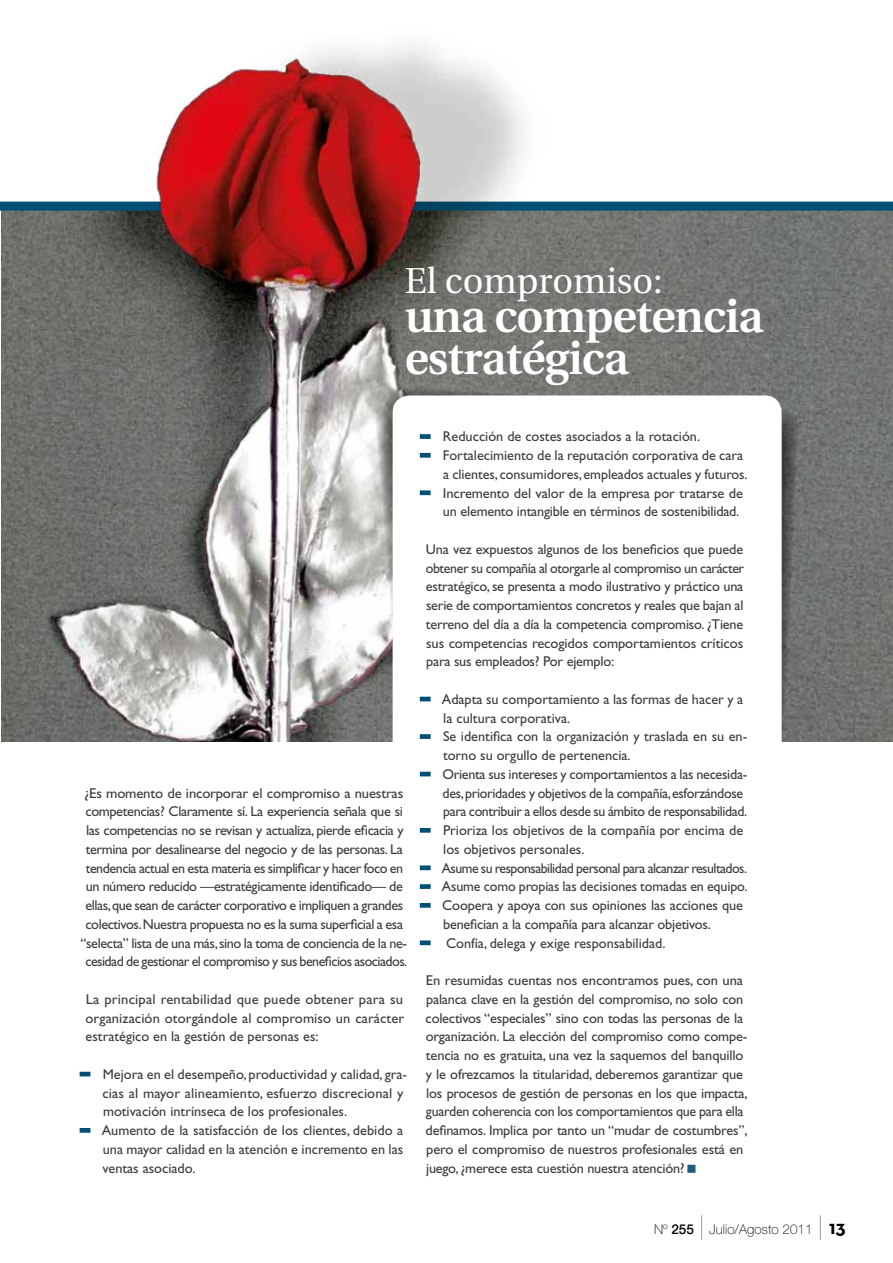
<style>
.page{position:relative;width:893px;height:1263px;background:#fff}
.page>*{position:absolute;margin:0;border:0;box-sizing:border-box;transform-origin:0 0}
.t1{font:600 46.5px/42px "Utopia";letter-spacing:-.02em;color:#fff}
.t2{font:36px "Utopia";color:#fff}
.t3{font:700 19.5px "Neutraface Text";color:#000}
.t4{font:14.25px/18.8px "Gill Sans Std";letter-spacing:-.015em;color:#3c3c3b;text-align:justify}
.t5{font:14.25px "Gill Sans Std";letter-spacing:-.035em;color:#3c3c3b}
.t6{font:14.25px "Gill Sans Std";letter-spacing:.005em;color:#3c3c3b}
.t7{font:100 13.5px "Helvetica Neue";color:#000}
.t8{font:500 13.5px "Helvetica Neue";color:#000}
.s1{font-family:"Gill Sans";font-weight:700;color:#005076}
.s2{font-weight:100}
</style>
<div class="page">
<img style="left:1px;top:216px;width:892px;height:525px">
<svg style="left:372px;top:386px;width:427px;height:355px"></svg>
<div style="left:393px;top:395px;width:389px;height:600px;background:#fff;border-radius:17px"></div>
<div style="left:420px;top:434px;width:11px;height:5px;border:3px solid #005076"></div>
<div style="left:420px;top:453px;width:11px;height:5px;border:3px solid #005076"></div>
<div style="left:420px;top:490px;width:11px;height:5px;border:3px solid #005076"></div>
<div style="left:420px;top:697px;width:11px;height:4px;border:3px solid #005076"></div>
<div style="left:420px;top:734px;width:11px;height:5px;border:3px solid #005076"></div>
<div style="left:420px;top:772px;width:11px;height:4px;border:3px solid #005076"></div>
<div style="left:420px;top:828px;width:11px;height:5px;border:3px solid #005076"></div>
<div style="left:420px;top:865px;width:11px;height:5px;border:3px solid #005076"></div>
<div style="left:420px;top:884px;width:11px;height:5px;border:3px solid #005076"></div>
<div style="left:420px;top:903px;width:11px;height:5px;border:3px solid #005076"></div>
<div style="left:420px;top:940px;width:11px;height:5px;border:3px solid #005076"></div>
<img style="left:1px;top:42px;width:892px;height:174px">
<div style="left:80px;top:1072px;width:10px;height:4px;border:3px solid #005076"></div>
<div style="left:80px;top:1128px;width:10px;height:5px;border:3px solid #005076"></div>
<svg style="left:701px;top:1215px;width:1px;height:25px"></svg>
<svg style="left:820px;top:1215px;width:1px;height:25px"></svg>
<h2 class="t2" style="left:405px;top:261px;width:260px">El compromiso:</h2>
<h1 class="t1" style="left:405px;top:296px;width:360px">una competencia estratégica</h1>
<p class="t4" style="left:81px;top:783px;width:328px;text-align:center">¿Es momento de incorporar el compromiso a nuestras competencias? Claramente sí. La experiencia señala que si las competencias no se revisan y actualiza, pierde eficacia y termina por desalinearse del negocio y de las personas. La tendencia actual en esta materia es simplificar y hacer foco en un número reducido —estratégicamente identificado— de ellas, que sean de carácter corporativo e impliquen a grandes colectivos. Nuestra propuesta no es la suma superficial a esa “selecta” lista de una más, sino la toma de conciencia de la ne&shy;cesidad de gestionar el compromiso y sus beneficios asociados.</p>
<p class="t4" style="left:86px;top:990px;width:320px">La principal rentabilidad que puede obtener para su organización otorgándole al compromiso un carácter estratégico en la gestión de personas es:</p>
<p class="t4" style="left:80px;top:1065px;width:328px"><span class="s1">−</span> Mejora en el desempeño, productividad y calidad, gra-</p>
<p class="t6" style="left:102px;top:1085px;width:302px">cias al mayor alineamiento, esfuerzo discrecional y</p>
<p class="t4" style="left:103px;top:1102px;width:246px">motivación intrínseca de los profesionales.</p>
<p class="t4" style="left:80px;top:1121px;width:324px"><span class="s1">−</span> Aumento de la satisfacción de los clientes, debido a</p>
<p class="t4" style="left:103px;top:1140px;width:302px">una mayor calidad en la atención e incremento en las</p>
<p class="t4" style="left:103px;top:1158px;width:94px">ventas asociado.</p>
<p class="t4" style="left:420px;top:427px;width:281px"><span class="s1">−</span> Reducción de costes asociados a la rotación.</p>
<p class="t4" style="left:420px;top:446px;width:324px"><span class="s1">−</span> Fortalecimiento de la reputación corporativa de cara</p>
<p class="t4" style="left:443px;top:465px;width:306px">a clientes, consumidores, empleados actuales y futuros.</p>
<p class="t4" style="left:420px;top:483px;width:324px"><span class="s1">−</span> Incremento del valor de la empresa por tratarse de</p>
<p class="t4" style="left:443px;top:502px;width:298px">un elemento intangible en términos de sostenibilidad.</p>
<p class="t4" style="left:426px;top:540px;width:320px">Una vez expuestos algunos de los beneficios que puede obtener su compañía al otorgarle al compromiso un carácter estratégico, se presenta a modo ilustrativo y práctico una serie de comportamientos concretos y reales que bajan al terreno del día a día la competencia compromiso. ¿Tiene sus competencias recogidos comportamientos críticos para sus empleados? Por ejemplo:</p>
<p class="t4" style="left:420px;top:690px;width:324px"><span class="s1">−</span> Adapta su comportamiento a las formas de hacer y a</p>
<p class="t4" style="left:443px;top:708px;width:128px">la cultura corporativa.</p>
<p class="t4" style="left:420px;top:727px;width:328px"><span class="s1">−</span> Se identifica con la organización y traslada en su en-</p>
<p class="t4" style="left:443px;top:746px;width:189px">torno su orgullo de pertenencia.</p>
<p class="t4" style="left:420px;top:765px;width:328px"><span class="s1">−</span> Orienta sus intereses y comportamientos a las necesida-</p>
<p class="t4" style="left:443px;top:783px;width:302px">des, prioridades y objetivos de la compañía, esforzándose</p>
<p class="t4" style="left:443px;top:802px;width:306px">para contribuir a ellos desde su ámbito de responsabilidad.</p>
<p class="t4" style="left:420px;top:821px;width:324px"><span class="s1">−</span> Prioriza los objetivos de la compañía por encima de</p>
<p class="t4" style="left:443px;top:840px;width:143px">los objetivos personales.</p>
<p class="t5" style="left:420px;top:860px;width:328px"><span class="s1">−</span> Asume su responsabilidad personal para alcanzar resultados.</p>
<p class="t4" style="left:420px;top:877px;width:329px"><span class="s1">−</span> Asume como propias las decisiones tomadas en equipo.</p>
<p class="t4" style="left:420px;top:896px;width:324px"><span class="s1">−</span> Coopera y apoya con sus opiniones las acciones que</p>
<p class="t4" style="left:443px;top:915px;width:269px">benefician a la compañía para alcanzar objetivos.</p>
<p class="t4" style="left:420px;top:933px;width:247px"><span class="s1">−</span> Confía, delega y exige responsabilidad.</p>
<p class="t4" style="left:426px;top:971px;width:323px;text-align:left">En resumidas cuentas nos encontramos pues, con una palanca clave en la gestión del compromiso, no solo con colectivos “especiales” sino con todas las personas de la organización. La elección del compromiso como compe&shy;tencia no es gratuita, una vez la saquemos del banquillo y le ofrezcamos la titularidad, deberemos garantizar que los procesos de gestión de personas en los que impacta, guarden coherencia con los comportamientos que para ella definamos. Implica por tanto un “mudar de costumbres”, pero el compromiso de nuestros profesionales está en juego, ¿merece esta cuestión nuestra atención?</p>
<p class="t8" style="left:654px;top:1221px;width:41px"><span class="s2">Nº</span> 255</p>
<h3 class="t3" style="left:829px;top:1214px;width:18px">13</h3>
<p class="t7" style="left:709px;top:1221px;width:105px">Julio/Agosto 2011</p>
</div>
